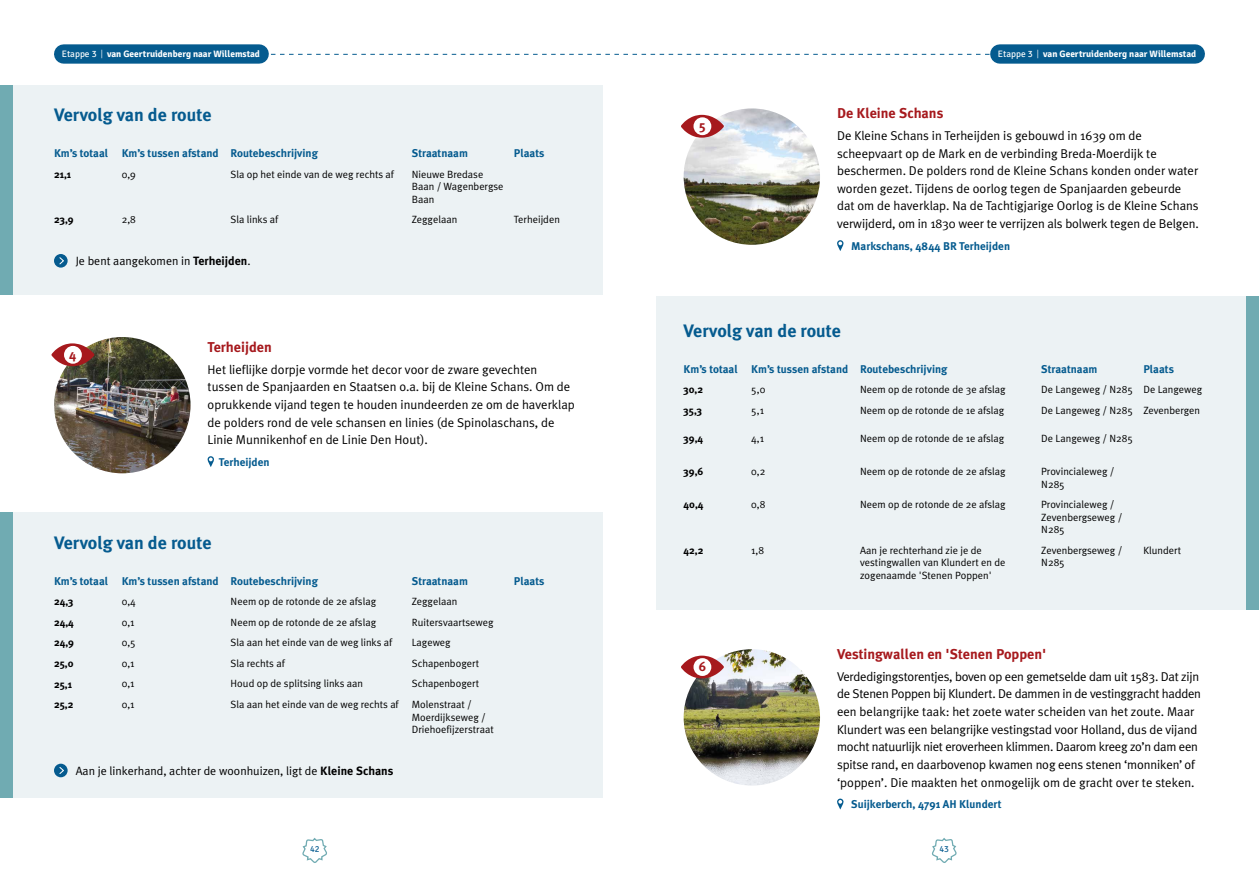
<style>
.page{position:relative;width:1259px;height:893px;background:#fff}
.page>*{position:absolute;margin:0;border:0;box-sizing:border-box;transform-origin:0 0}
.t1{font:700 18px "Meta Plus";color:#055b8f}
.t2{font:700 14.25px "Meta Plus";color:#a6191d}
.t3{font:700 13.2px "Meta Plus";color:#a6191d}
.t4{font:12.75px/17.5px "Meta Plus";color:#000}
.t5{font:12px "Meta Plus";color:#000}
.t6{font:700 11.25px "Meta Plus";color:#055b8f}
.t7{font:10.5px/12.6px "Meta Plus";color:#000}
.t8{font:700 10.5px "Meta Plus";color:#000}
.t9{font:700 9.3px "Signika Negative";color:#fff}
.t10{font:9px "Signika Negative";color:#055b8f}
.s1{font-weight:400}
.s2{font-family:"Raleway";font-weight:400}
.s3{font-weight:700}
</style>
<div class="page">
<svg style="left:302px;top:837px;width:25px;height:26px"></svg>
<svg style="left:931px;top:838px;width:26px;height:25px"></svg>
<div style="left:0;top:85px;width:602px;height:209px;background:#ecf2f4"></div>
<div style="left:0;top:85px;width:13px;height:209px;background:#70abb2"></div>
<div style="left:0;top:512px;width:602px;height:286px;background:#ecf2f4"></div>
<div style="left:0;top:512px;width:13px;height:286px;background:#70abb2"></div>
<svg style="left:54px;top:254px;width:14px;height:14px"></svg>
<svg style="left:58px;top:256px;width:7px;height:9px"></svg>
<div style="left:54px;top:764px;width:14px;height:13px;background:#055b8f;border-radius:50%"></div>
<svg style="left:59px;top:767px;width:5px;height:7px"></svg>
<img style="left:54px;top:337px;width:136px;height:136px;border-radius:68px">
<svg style="left:51px;top:343px;width:43px;height:23px"></svg>
<svg style="left:207px;top:456px;width:7px;height:11px"></svg>
<img style="left:683px;top:108px;width:137px;height:137px;border-radius:68px">
<img style="left:683px;top:649px;width:137px;height:137px;border-radius:68px">
<svg style="left:681px;top:115px;width:43px;height:23px"></svg>
<svg style="left:681px;top:656px;width:43px;height:22px"></svg>
<svg style="left:837px;top:240px;width:6px;height:11px"></svg>
<svg style="left:837px;top:799px;width:6px;height:10px"></svg>
<div style="left:657px;top:296px;width:602px;height:314px;background:#ecf2f4"></div>
<div style="left:1246px;top:296px;width:13px;height:314px;background:#70abb2"></div>
<svg style="left:54px;top:54px;width:945px;height:1px"></svg>
<div style="left:64px;top:44px;width:195px;height:20px;background:#055b8f"></div>
<div style="left:999px;top:44px;width:196px;height:20px;background:#055b8f"></div>
<p class="t9" style="left:62px;top:48px;width:200px"><span class="s1">Etappe 3</span> <span class="s2">|</span> van Geertruidenberg naar Willemstad</p>
<p class="t9" style="left:998px;top:48px;width:200px"><span class="s1">Etappe 3</span> <span class="s2">|</span> van Geertruidenberg naar Willemstad</p>
<h1 class="t1" style="left:54px;top:104px;width:159px">Vervolg van de route</h1>
<p class="t6" style="left:54px;top:147px;width:265px">Km’s totaal Km’s tussen afstand Routebeschrijving</p>
<p class="t6" style="left:412px;top:147px;width:58px">Straatnaam</p>
<p class="t6" style="left:514px;top:147px;width:32px">Plaats</p>
<p class="t8" style="left:54px;top:168px;width:19px">21,1</p>
<p class="t7" style="left:122px;top:168px;width:16px">0,9</p>
<p class="t7" style="left:231px;top:168px;width:165px">Sla op het einde van de weg rechts af</p>
<p class="t7" style="left:412px;top:168px;width:93px">Nieuwe Bredase<br>Baan / Wagenbergse<br>Baan</p>
<p class="t8" style="left:54px;top:214px;width:21px">23,9</p>
<p class="t7" style="left:122px;top:213px;width:16px">2,8</p>
<p class="t7" style="left:231px;top:213px;width:49px">Sla links af</p>
<p class="t7" style="left:412px;top:213px;width:47px">Zeggelaan</p>
<p class="t7" style="left:514px;top:213px;width:47px">Terheijden</p>
<p class="t5" style="left:76px;top:254px;width:176px">Je bent aangekomen in <span class="s3">Terheijden</span>.</p>
<p class="t3" style="left:69px;top:346px;width:9px">4</p>
<p class="t2" style="left:207px;top:339px;width:66px">Terheijden</p>
<p class="t4" style="left:207px;top:360px;width:369px">Het lieflijke dorpje vormde het decor voor de zware gevechten tussen de Spanjaarden en Staatsen o.a. bij de Kleine Schans. Om de oprukkende vijand tegen te houden inundeerden ze om de haverklap de polders rond de vele schansen en linies (de Spinolaschans, de Linie Munnikenhof en de Linie Den Hout).</p>
<p class="t6" style="left:219px;top:456px;width:52px">Terheijden</p>
<h1 class="t1" style="left:54px;top:532px;width:159px">Vervolg van de route</h1>
<p class="t6" style="left:54px;top:574px;width:265px">Km’s totaal Km’s tussen afstand Routebeschrijving</p>
<p class="t6" style="left:412px;top:574px;width:58px">Straatnaam</p>
<p class="t6" style="left:514px;top:574px;width:32px">Plaats</p>
<p class="t8" style="left:54px;top:596px;width:21px">24,3</p>
<p class="t7" style="left:122px;top:595px;width:16px">0,4</p>
<p class="t7" style="left:231px;top:595px;width:147px">Neem op de rotonde de 2e afslag</p>
<p class="t7" style="left:412px;top:595px;width:47px">Zeggelaan</p>
<p class="t8" style="left:54px;top:616px;width:21px">24,4</p>
<p class="t7" style="left:122px;top:616px;width:14px">0,1</p>
<p class="t7" style="left:231px;top:616px;width:147px">Neem op de rotonde de 2e afslag</p>
<p class="t7" style="left:412px;top:616px;width:83px">Ruitersvaartseweg</p>
<p class="t8" style="left:54px;top:637px;width:22px">24,9</p>
<p class="t7" style="left:122px;top:636px;width:16px">0,5</p>
<p class="t7" style="left:231px;top:636px;width:163px">Sla aan het einde van de weg links af</p>
<p class="t7" style="left:412px;top:636px;width:40px">Lageweg</p>
<p class="t8" style="left:54px;top:657px;width:21px">25,0</p>
<p class="t7" style="left:122px;top:657px;width:14px">0,1</p>
<p class="t7" style="left:231px;top:657px;width:56px">Sla rechts af</p>
<p class="t7" style="left:412px;top:657px;width:69px">Schapenbogert</p>
<p class="t8" style="left:54px;top:678px;width:20px">25,1</p>
<p class="t7" style="left:122px;top:677px;width:14px">0,1</p>
<p class="t7" style="left:231px;top:677px;width:134px">Houd op de splitsing links aan</p>
<p class="t7" style="left:412px;top:677px;width:69px">Schapenbogert</p>
<p class="t8" style="left:54px;top:698px;width:21px">25,2</p>
<p class="t7" style="left:122px;top:698px;width:14px">0,1</p>
<p class="t7" style="left:412px;top:698px;width:83px;text-indent:-181px">Sla aan het einde van de weg rechts af Molenstraat /<br>Moerdijkseweg /<br>Driehoefijzerstraat</p>
<p class="t5" style="left:76px;top:764px;width:319px">Aan je linkerhand, achter de woonhuizen, ligt de <span class="s3">Kleine Schans</span></p>
<p class="t3" style="left:699px;top:118px;width:8px">5</p>
<p class="t2" style="left:837px;top:105px;width:108px">De Kleine Schans</p>
<p class="t4" style="left:837px;top:127px;width:363px">De Kleine Schans in Terheijden is gebouwd in 1639 om de scheepvaart op de Mark en de verbinding Breda-Moerdijk te beschermen. De polders rond de Kleine Schans konden onder water worden gezet. Tijdens de oorlog tegen de Spanjaarden gebeurde dat om de haverklap. Na de Tachtigjarige Oorlog is de Kleine Schans verwijderd, om in 1830 weer te verrijzen als bolwerk tegen de Belgen.</p>
<p class="t6" style="left:851px;top:240px;width:160px">Markschans, 4844 BR Terheijden</p>
<h1 class="t1" style="left:683px;top:320px;width:159px">Vervolg van de route</h1>
<p class="t6" style="left:683px;top:362px;width:265px">Km’s totaal Km’s tussen afstand Routebeschrijving</p>
<p class="t6" style="left:1041px;top:362px;width:58px">Straatnaam</p>
<p class="t6" style="left:1143px;top:362px;width:32px">Plaats</p>
<p class="t8" style="left:683px;top:383px;width:21px">30,2</p>
<p class="t7" style="left:751px;top:383px;width:16px">5,0</p>
<p class="t7" style="left:860px;top:383px;width:147px">Neem op de rotonde de 3e afslag</p>
<p class="t7" style="left:1041px;top:383px;width:162px">De Langeweg / N285 De Langeweg</p>
<p class="t8" style="left:683px;top:404px;width:20px">35,3</p>
<p class="t7" style="left:751px;top:404px;width:14px">5,1</p>
<p class="t7" style="left:860px;top:404px;width:146px">Neem op de rotonde de 1e afslag</p>
<p class="t7" style="left:1041px;top:404px;width:160px">De Langeweg / N285 Zevenbergen</p>
<p class="t8" style="left:683px;top:432px;width:21px">39,4</p>
<p class="t7" style="left:751px;top:432px;width:14px">4,1</p>
<p class="t7" style="left:860px;top:432px;width:146px">Neem op de rotonde de 1e afslag</p>
<p class="t7" style="left:1041px;top:432px;width:93px">De Langeweg / N285</p>
<p class="t8" style="left:683px;top:465px;width:21px">39,6</p>
<p class="t7" style="left:751px;top:465px;width:16px">0,2</p>
<p class="t7" style="left:860px;top:465px;width:147px">Neem op de rotonde de 2e afslag</p>
<p class="t7" style="left:1041px;top:465px;width:75px">Provincialeweg /<br>N285</p>
<p class="t8" style="left:683px;top:498px;width:22px">40,4</p>
<p class="t7" style="left:751px;top:498px;width:16px">0,8</p>
<p class="t7" style="left:860px;top:498px;width:147px">Neem op de rotonde de 2e afslag</p>
<p class="t7" style="left:1041px;top:498px;width:83px">Provincialeweg /<br>Zevenbergseweg /<br>N285</p>
<p class="t8" style="left:683px;top:544px;width:21px">42,2</p>
<p class="t7" style="left:751px;top:544px;width:14px">1,8</p>
<p class="t7" style="left:860px;top:544px;width:147px">Aan je rechterhand zie je de vestingwallen van Klundert en de zogenaamde 'Stenen Poppen'</p>
<p class="t7" style="left:1041px;top:544px;width:83px">Zevenbergseweg /<br>N285</p>
<p class="t7" style="left:1143px;top:544px;width:39px">Klundert</p>
<p class="t3" style="left:699px;top:658px;width:9px">6</p>
<p class="t2" style="left:837px;top:646px;width:211px">Vestingwallen en 'Stenen Poppen'</p>
<p class="t4" style="left:837px;top:667px;width:365px">Verdedigingstorentjes, boven op een gemetselde dam uit 1583. Dat zijn de Stenen Poppen bij Klundert. De dammen in de vestinggracht hadden een belangrijke taak: het zoete water scheiden van het zoute. Maar Klundert was een belangrijke vestingstad voor Holland, dus de vijand mocht natuurlijk niet eroverheen klimmen. Daarom kreeg zo’n dam een spitse rand, en daarbovenop kwamen nog eens stenen ‘monniken’ of ‘poppen’. Die maakten het onmogelijk om de gracht over te steken.</p>
<p class="t6" style="left:851px;top:798px;width:152px">Suijkerberch, 4791 AH Klundert</p>
<p class="t10" style="left:310px;top:844px;width:11px">42</p>
<p class="t10" style="left:939px;top:844px;width:11px">43</p>
</div>
